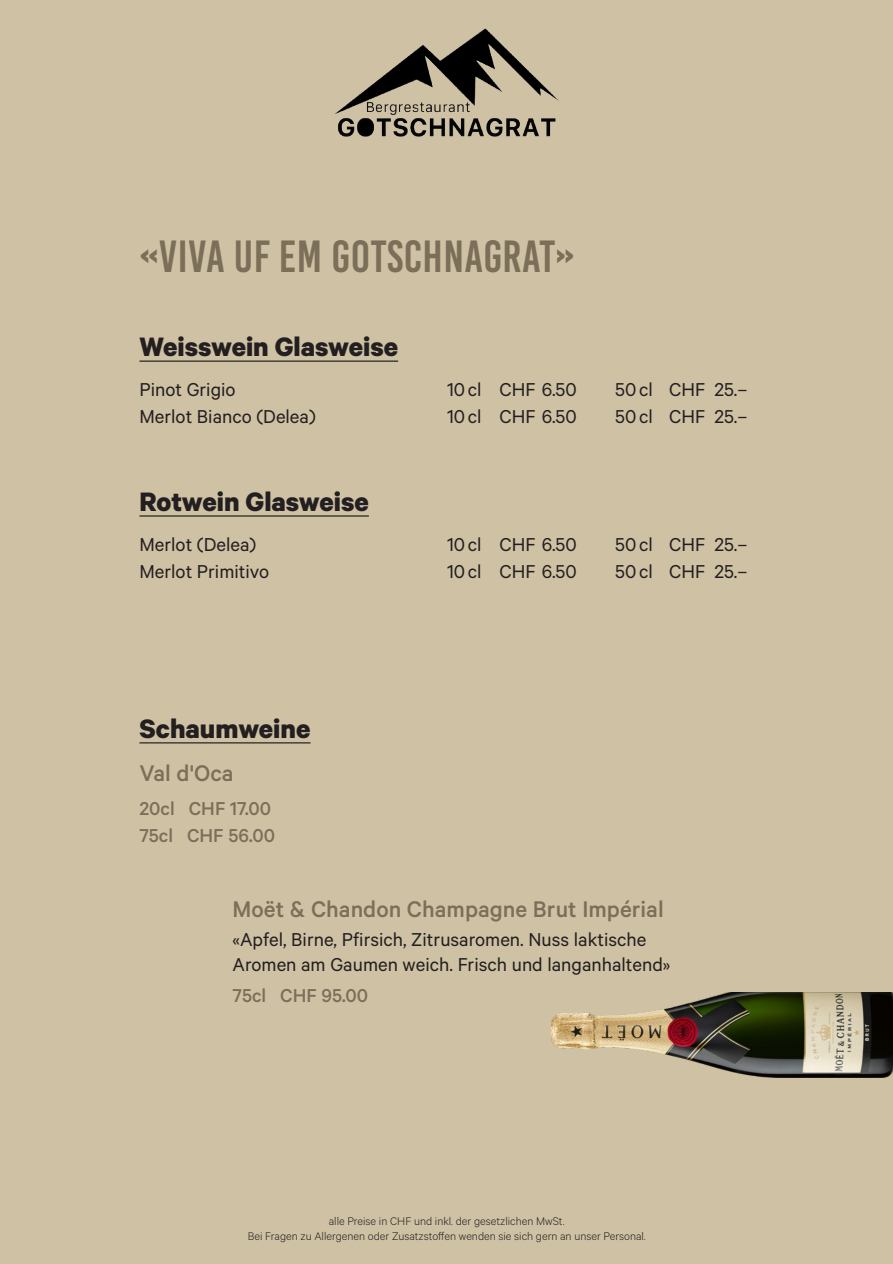
<style>
.page{position:relative;width:893px;height:1264px;background:#fff}
.page>*{position:absolute;margin:0;border:0;box-sizing:border-box;transform-origin:0 0}
.ParaStyle07_Leading_Auto{font:45px "Bebas Kai";letter-spacing:.01em;color:#7c6f5a}
.ParaStyle17_Leading_18_pts{font:700 30px "Calibre";color:#231f20}
.ParaStyle06_Leading_Auto{font:500 25.5px "Calibre";color:#7c6f5a}
.ParaStyle17_Leading_18_pts-2{font:21px "Calibre";color:#231f20}
.ParaStyle15_Leading_16_5_pts__Align_Just{font:21px/24.8px "Calibre";color:#231f20}
.ParaStyle16_Leading_22_5_pts{font:500 21px "Calibre";color:#7c6f5a}
.ParaStyle17_Leading_18_pts-3{font:500 21px "Calibre";color:#7c6f5a}
.ParaStyle18_Leading_21_pts{font:500 21px "Calibre";color:#7c6f5a}
.ParaStyle08_Leading_Auto__FirstLine_9_4_{font:300 12.45px "Calibre";color:#231f20}
</style>
<div class="page">
<div style="left:0;top:0;width:892px;height:1263px;background:#cec1a4"></div>
<img style="left:335px;top:28px;width:224px;height:109px">
<img style="left:551px;top:992px;width:341px;height:85px">
<hr style="left:139px;top:360px;width:259px;height:2px;background:#231f20">
<hr style="left:139px;top:515px;width:230px;height:1px;background:#231f20">
<hr style="left:139px;top:742px;width:171px;height:1px;background:#231f20">
<p class="ParaStyle07_Leading_Auto" style="left:139px;top:232px;width:436px">«VIVA UF EM GOTSCHNAGRAT»</p>
<p class="ParaStyle17_Leading_18_pts" style="left:139px;top:328px;width:260px">Weisswein Glasweise</p>
<p class="ParaStyle17_Leading_18_pts-2" style="left:139px;top:377px;width:98px">Pinot Grigio</p>
<p class="ParaStyle17_Leading_18_pts-2" style="left:447px;top:377px;width:131px">10cl CHF 6.50</p>
<p class="ParaStyle17_Leading_18_pts-2" style="left:615px;top:377px;width:134px">50cl CHF 25.–</p>
<p class="ParaStyle17_Leading_18_pts-2" style="left:139px;top:404px;width:178px">Merlot Bianco (Delea)</p>
<p class="ParaStyle17_Leading_18_pts-2" style="left:447px;top:404px;width:131px">10cl CHF 6.50</p>
<p class="ParaStyle17_Leading_18_pts-2" style="left:615px;top:404px;width:134px">50cl CHF 25.–</p>
<p class="ParaStyle17_Leading_18_pts" style="left:139px;top:483px;width:231px">Rotwein Glasweise</p>
<p class="ParaStyle17_Leading_18_pts-2" style="left:139px;top:532px;width:118px">Merlot (Delea)</p>
<p class="ParaStyle17_Leading_18_pts-2" style="left:447px;top:532px;width:131px">10cl CHF 6.50</p>
<p class="ParaStyle17_Leading_18_pts-2" style="left:615px;top:532px;width:134px">50cl CHF 25.–</p>
<p class="ParaStyle17_Leading_18_pts-2" style="left:139px;top:559px;width:131px">Merlot Primitivo</p>
<p class="ParaStyle17_Leading_18_pts-2" style="left:447px;top:559px;width:131px">10cl CHF 6.50</p>
<p class="ParaStyle17_Leading_18_pts-2" style="left:615px;top:559px;width:134px">50cl CHF 25.–</p>
<p class="ParaStyle17_Leading_18_pts" style="left:139px;top:710px;width:172px">Schaumweine</p>
<p class="ParaStyle06_Leading_Auto" style="left:139px;top:758px;width:96px">Val d'Oca</p>
<p class="ParaStyle16_Leading_22_5_pts" style="left:139px;top:796px;width:133px">20cl CHF 17.00</p>
<p class="ParaStyle17_Leading_18_pts-3" style="left:139px;top:823px;width:137px">75cl CHF 56.00</p>
<p class="ParaStyle06_Leading_Auto" style="left:232px;top:894px;width:432px">Moët &amp; Chandon Champagne Brut Impérial</p>
<p class="ParaStyle15_Leading_16_5_pts__Align_Just" style="left:232px;top:926px;width:439px">«Apfel, Birne, Pfirsich, Zitrusaromen. Nuss laktische<br>Aromen am Gaumen weich. Frisch und langanhaltend»</p>
<p class="ParaStyle18_Leading_21_pts" style="left:232px;top:983px;width:137px">75cl CHF 95.00</p>
<p class="ParaStyle08_Leading_Auto__FirstLine_9_4_" style="left:329px;top:1213px;width:237px">alle Preise in CHF und inkl. der gesetzlichen MwSt.</p>
<p class="ParaStyle08_Leading_Auto__FirstLine_9_4_" style="left:248px;top:1228px;width:399px">Bei Fragen zu Allergenen oder Zusatzstoffen wenden sie sich gern an unser Personal.</p>
</div>
